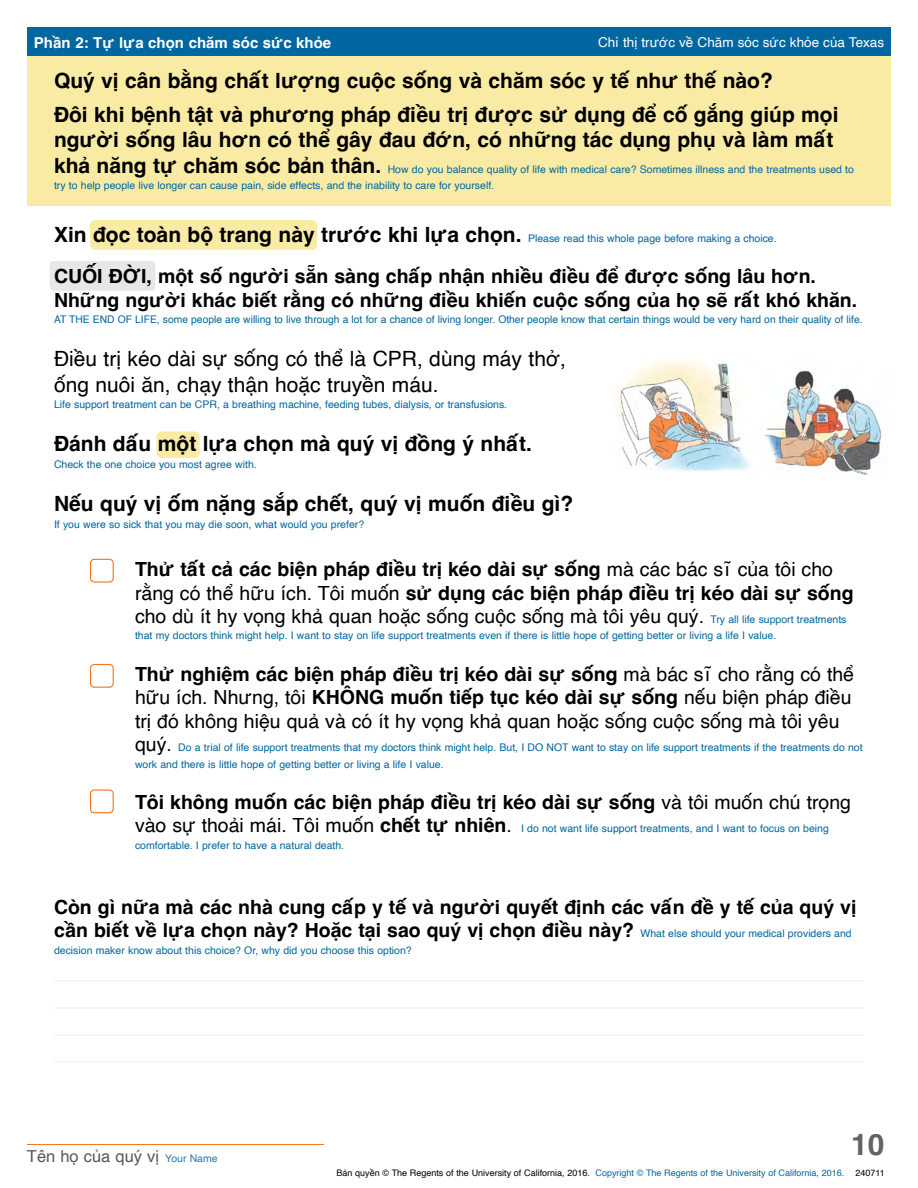
<style>
.page{position:relative;width:918px;height:1188px;background:#fff}
.page>*{position:absolute;margin:0;border:0;box-sizing:border-box;transform-origin:0 0}
.t1{font:700 30px "Helvetica";color:#636466}
.Instruction_1_-vi{font:700 21px/25.2px "Helvetica";color:#000}
.Title_2_-vi{font:21px "Helvetica";color:#000}
.Title_2_-vi-2{font:700 21px "Helvetica";color:#000}
.Paragraph_4_-vi{font:19.5px/23.4px "Helvetica";color:#000}
.Title_3_-vi{font:700 19.5px/23.4px "Helvetica";color:#000}
.Paragraph_4_-vi-2{font:700 19.5px "Helvetica";color:#000}
.t2{font:16.5px "Helvetica";color:#58595b}
.t3{font:700 15px "Helvetica";color:#fff}
.t4{font:13.5px "Helvetica";color:#fff}
.Paragraph_4_-vi-3{font:10.5px/16.5px "Helvetica";color:#0067a0}
.Title_2_-vi-3{font:10.5px "Helvetica";color:#0067a0}
.Title_3_-vi-2{font:10.5px "Helvetica";color:#0067a0}
.t5{font:9px "Helvetica";color:#000}
.s1{font-weight:700;font-size:21px;color:#000}
.s2{font-weight:700}
.s3{font-size:10.5px;color:#0067a0}
.s4{font-size:19.5px;color:#000}
.s5{font-weight:400}
.s6{font-weight:700;font-size:19.5px;color:#000}
.s7{font-weight:400;font-size:10.5px;color:#0067a0}
.s8{font-size:10.5px;color:#2d7aad}
.s9{color:#0067a0}
</style>
<div class="page">
<div style="left:27px;top:27px;width:864px;height:42px;background:#0067a0"></div>
<hr style="left:27px;top:1144px;width:297px;height:1px;background:#f47521">
<div style="left:27px;top:56px;width:864px;height:149px;background:#faeba4"></div>
<img style="left:764px;top:370px;width:118px;height:105px">
<img style="left:616px;top:360px;width:134px;height:111px">
<div style="left:156px;top:431px;width:44px;height:27px;background:#faeba4;border-radius:5px"></div>
<div style="left:90px;top:220px;width:227px;height:30px;background:#faeba4;border-radius:5px"></div>
<div style="left:50px;top:261px;width:105px;height:30px;background:#e6e7e8;border-radius:4px"></div>
<hr style="left:54px;top:981px;width:810px;height:1px;background:#feebdb">
<hr style="left:54px;top:1008px;width:810px;height:1px;background:#feebdb">
<hr style="left:54px;top:1035px;width:810px;height:1px;background:#feebdb">
<hr style="left:54px;top:1062px;width:810px;height:1px;background:#feebdb">
<div style="left:90px;top:559px;width:24px;height:24px;border:1px solid #f47521;border-radius:4px"></div>
<div style="left:90px;top:664px;width:24px;height:24px;border:1px solid #f47521;border-radius:4px"></div>
<div style="left:90px;top:789px;width:24px;height:24px;border:1px solid #f47521;border-radius:4px"></div>
<h3 class="t3" style="left:34px;top:33px;width:299px">Phần 2: Tự lựa chọn chăm sóc sức khỏe</h3>
<p class="t4" style="left:598px;top:32px;width:288px">Chỉ thị trước về Chăm sóc sức khỏe của Texas</p>
<p class="Instruction_1_-vi" style="left:54px;top:70px;width:720px">Quý vị cân bằng chất lượng cuộc sống và chăm sóc y tế như thế nào?</p>
<p class="Instruction_1_-vi" style="left:54px;top:105px;width:786px">Đôi khi bệnh tật và phương pháp điều trị được sử dụng để cố gắng giúp mọi người sống lâu hơn có thể gây đau đớn, có những tác dụng phụ và làm mất</p>
<p class="Paragraph_4_-vi-3" style="left:54px;top:161px;width:802px"><span class="s1">khả năng tự chăm sóc bản thân.</span> How do you balance quality of life with medical care? Sometimes illness and the treatments used to try to help people live longer can cause pain, side effects, and the inability to care for yourself.</p>
<p class="Title_2_-vi-3" style="left:54px;top:230px;width:724px"><span class="s1">Xin đọc toàn bộ trang này trước khi lựa chọn.</span> Please read this whole page before making a choice.</p>
<p class="Title_3_-vi" style="left:54px;top:267px;width:805px">CUỐI ĐỜI, một số người sẵn sàng chấp nhận nhiều điều để được sống lâu hơn.<br>Những người khác biết rằng có những điều khiến cuộc sống của họ sẽ rất khó khăn.</p>
<p class="Title_3_-vi-2" style="left:54px;top:312px;width:810px">AT THE END OF LIFE, some people are willing to live through a lot for a chance of living longer. Other people know that certain things would be very hard on their quality of life.</p>
<p class="Title_2_-vi" style="left:54px;top:343px;width:514px">Điều trị kéo dài sự sống có thể là CPR, dùng máy thở,</p>
<p class="Title_2_-vi" style="left:54px;top:368px;width:386px">ống nuôi ăn, chạy thận hoặc truyền máu.</p>
<p class="Title_2_-vi-3" style="left:54px;top:396px;width:455px">Life support treatment can be CPR, a breathing machine, feeding tubes, dialysis, or transfusions.</p>
<p class="Title_2_-vi-2" style="left:54px;top:431px;width:479px">Đánh dấu một lựa chọn mà quý vị đồng ý nhất.</p>
<p class="Paragraph_4_-vi-3" style="left:54px;top:456px;width:204px">Check the one choice you most agree with.</p>
<p class="Title_2_-vi-2" style="left:54px;top:491px;width:521px">Nếu quý vị ốm nặng sắp chết, quý vị muốn điều gì?</p>
<p class="Title_2_-vi-3" style="left:54px;top:516px;width:312px">If you were so sick that you may die soon, what would you prefer?</p>
<p class="Paragraph_4_-vi" style="left:135px;top:558px;width:720px"><span class="s2">Thử tất cả các biện pháp điều trị kéo dài sự sống</span> mà các bác sĩ của tôi cho rằng có thể hữu ích. Tôi muốn <span class="s2">sử dụng các biện pháp điều trị kéo dài sự sống </span>cho dù ít hy vọng khả quan hoặc sống cuộc sống mà tôi yêu quý. <span class="s3">Try all life support treatments</span></p>
<p class="Paragraph_4_-vi-3" style="left:135px;top:628px;width:643px">that my doctors think might help. I want to stay on life support treatments even if there is little hope of getting better or living a life I value.</p>
<p class="Paragraph_4_-vi" style="left:135px;top:663px;width:721px"><span class="s2">Thử nghiệm các biện pháp điều trị kéo dài sự sống</span> mà bác sĩ cho rằng có thể hữu ích. Nhưng, tôi <span class="s2">KHÔNG muốn tiếp tục kéo dài sự sống</span> nếu biện pháp điều trị đó không hiệu quả và có ít hy vọng khả quan hoặc sống cuộc sống mà tôi yêu</p>
<p class="Paragraph_4_-vi-3" style="left:135px;top:739px;width:729px"><span class="s4">quý.</span> Do a trial of life support treatments that my doctors think might help. But, I DO NOT want to stay on life support treatments if the treatments do not work and there is little hope of getting better or living a life I value.</p>
<p class="Paragraph_4_-vi-2" style="left:135px;top:790px;width:718px">Tôi không muốn các biện pháp điều trị kéo dài sự sống <span class="s5">và tôi muốn chú trọng</span></p>
<p class="Paragraph_4_-vi-3" style="left:135px;top:821px;width:695px"><span class="s4">vào sự thoải mái. Tôi muốn</span> <span class="s6">chết tự nhiên</span><span class="s4">.</span> I do not want life support treatments, and I want to focus on being comfortable. I prefer to have a natural death.</p>
<p class="Title_3_-vi" style="left:54px;top:897px;width:804px">Còn gì nữa mà các nhà cung cấp y tế và người quyết định các vấn đề y tế của quý vị cần biết về lựa chọn này? Hoặc tại sao quý vị chọn điều này? <span class="s7">What else should your medical providers and</span></p>
<p class="Title_3_-vi-2" style="left:54px;top:942px;width:359px">decision maker know about this choice? Or, why did you choose this option?</p>
<h3 class="t2" style="left:27px;top:1144px;width:192px">Tên họ của quý vị <span class="s8">Your Name</span></h3>
<h1 class="t1" style="left:851px;top:1126px;width:35px">10</h1>
<p class="t5" style="left:336px;top:1166px;width:550px">Bản quyền © The Regents of the University of California, 2016. <span class="s9">Copyright © The Regents of the University of California, 2016.</span> 240711</p>
</div>
